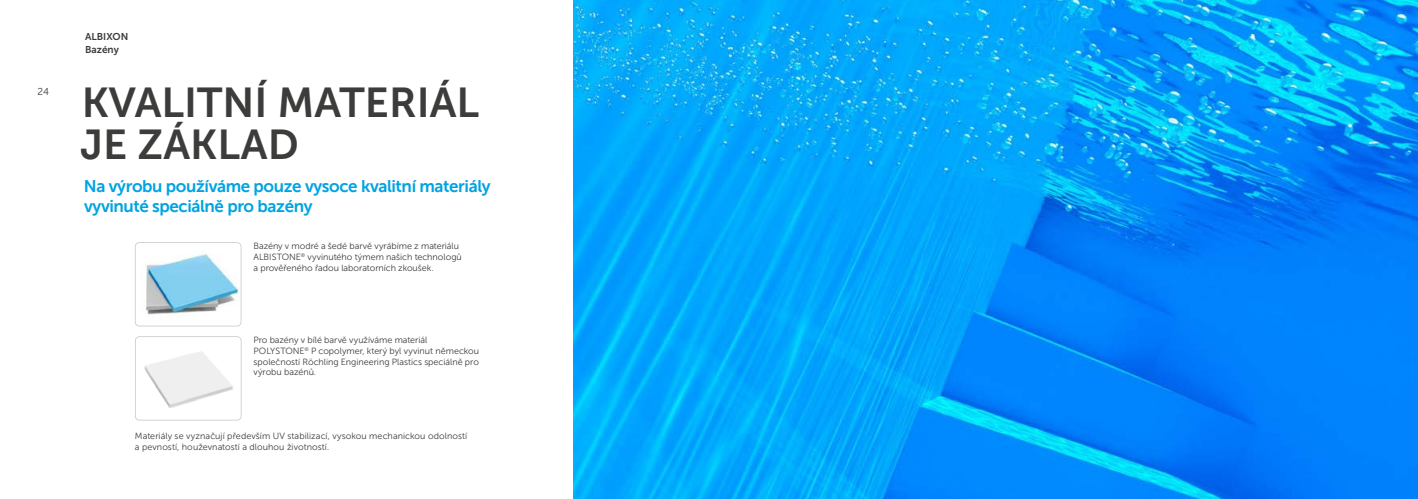
<style>
.page{position:relative;width:1418px;height:499px;background:#fff}
.page>*{position:absolute;margin:0;border:0;box-sizing:border-box;transform-origin:0 0}
.t1{font:42px/42px "Museo Sans 700";color:#3c3c3b}
.t2{font:17px/20.4px "Museo Sans 700";letter-spacing:-.025em;color:#00a3e2}
.t3{font:10px/12.5px "Museo Sans 700";color:#3c3c3b}
.t4{font:10px "Museo Sans 300";color:#3c3c3b}
.t5{font:9px/10.8px "Museo Sans 300";color:#3c3c3b}
</style>
<div class="page">
<svg style="left:135px;top:242px;width:106px;height:84px"></svg>
<svg style="left:135px;top:336px;width:106px;height:84px"></svg>
<img style="left:574px;top:0;width:843px;height:499px">
<p class="t4" style="left:38px;top:87px;width:13px">24</p>
<p class="t3" style="left:85px;top:30px;width:45px">ALBIXON<br>Bazény</p>
<h1 class="t1" style="left:80px;top:81px;width:400px">KVALITNÍ MATERIÁL<br>JE ZÁKLAD</h1>
<h2 class="t2" style="left:84px;top:175px;width:408px">Na výrobu používáme pouze vysoce kvalitní materiály vyvinuté speciálně pro bazény</h2>
<p class="t5" style="left:253px;top:240px;width:210px">Bazény v modré a šedé barvě vyrábíme z materiálu<br>ALBISTONE<sup>®</sup> vyvinutého týmem našich technologů a prověřeného řadou laboratorních zkoušek.</p>
<p class="t5" style="left:253px;top:335px;width:227px">Pro bazény v bílé barvě využíváme materiál POLYSTONE<sup>®</sup> P copolymer, který byl vyvinut německou společností Röchling Engineering Plastics speciálně pro výrobu bazénů.</p>
<p class="t5" style="left:135px;top:430px;width:334px">Materiály se vyznačují především UV stabilizací, vysokou mechanickou odolností a pevností, houževnatostí a dlouhou životností.</p>
</div>
